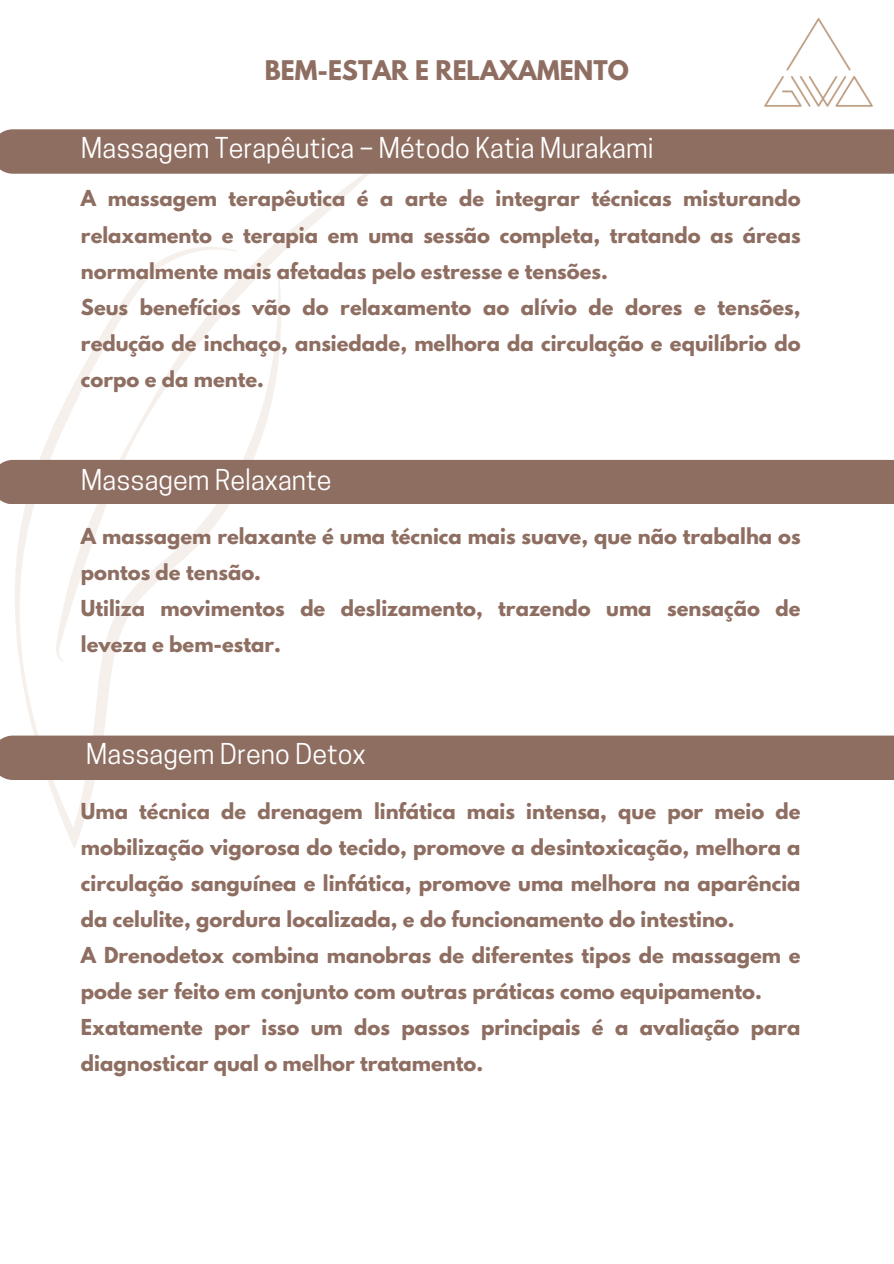
<style>
.page{position:relative;width:894px;height:1264px;background:#fff}
.page>*{position:absolute;margin:0;border:0;box-sizing:border-box;transform-origin:0 0}
.t1{font:27px "Cooper Hewitt";color:#fff}
.t2{font:700 24px "League Spartan";color:#8f6e62}
.t3{font:700 19.5px/36px "League Spartan";color:#8f6e62}
</style>
<div class="page">
<svg style="left:7px;top:212px;width:359px;height:637px"></svg>
<img style="left:764px;top:17px;width:109px;height:90px">
<div style="left:0;top:129px;width:893px;height:44px;background:#8f6e62"></div>
<div style="left:0;top:460px;width:893px;height:44px;background:#8f6e62"></div>
<div style="left:0;top:735px;width:893px;height:44px;background:#8f6e62"></div>
<h2 class="t2" style="left:265px;top:59px;width:365px">BEM-ESTAR E RELAXAMENTO</h2>
<p class="t1" style="left:81px;top:138px;width:574px">Massagem Terapêutica – Método Katia Murakami</p>
<p class="t3" style="left:81px;top:183px;width:721px;text-align:justify">A massagem terapêutica é a arte de integrar técnicas misturando relaxamento e terapia em uma sessão completa, tratando as áreas normalmente mais afetadas pelo estresse e tensões.</p>
<h1 class="t3" style="left:81px;top:291px;width:721px;text-align:justify">Seus benefícios vão do relaxamento ao alívio de dores e tensões, redução de inchaço, ansiedade, melhora da circulação e equilíbrio do corpo e da mente.</h1>
<p class="t1" style="left:81px;top:469px;width:252px">Massagem Relaxante</p>
<p class="t3" style="left:81px;top:520px;width:721px">A massagem relaxante é uma técnica mais suave, que não trabalha os pontos de tensão.</p>
<p class="t3" style="left:81px;top:592px;width:721px">Utiliza movimentos de deslizamento, trazendo uma sensação de leveza e bem-estar.</p>
<h1 class="t1" style="left:86px;top:743px;width:281px">Massagem Dreno Detox</h1>
<p class="t3" style="left:81px;top:795px;width:721px;text-align:justify">Uma técnica de drenagem linfática mais intensa, que por meio de mobilização vigorosa do tecido, promove a desintoxicação, melhora a circulação sanguínea e linfática, promove uma melhora na aparência da celulite, gordura localizada, e do funcionamento do intestino.</p>
<p class="t3" style="left:81px;top:939px;width:721px">A Drenodetox combina manobras de diferentes tipos de massagem e pode ser feito em conjunto com outras práticas como equipamento.</p>
<p class="t3" style="left:81px;top:1011px;width:721px">Exatamente por isso um dos passos principais é a avaliação para diagnosticar qual o melhor tratamento.</p>
</div>
